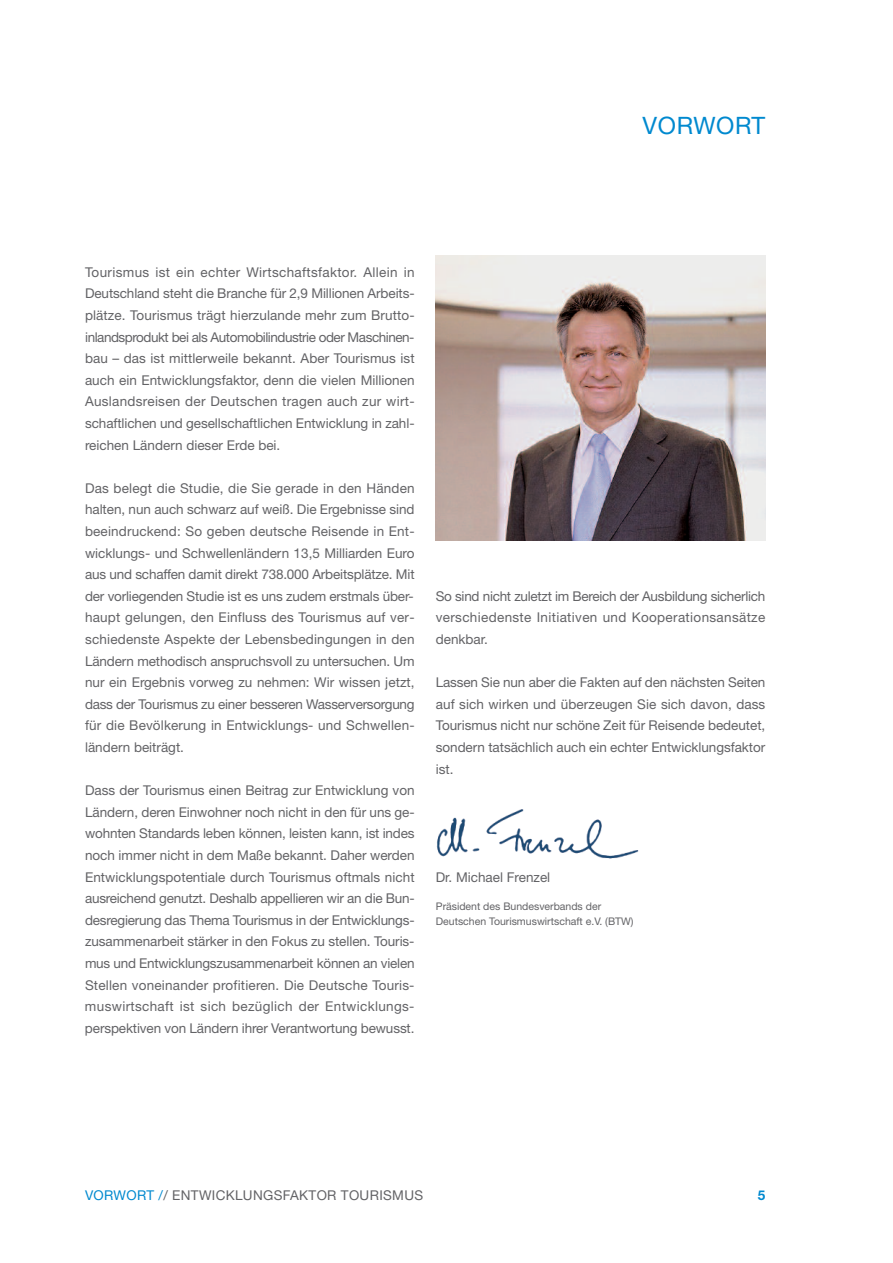
<style>
.page{position:relative;width:893px;height:1263px;background:#fff}
.page>*{position:absolute;margin:0;border:0;box-sizing:border-box;transform-origin:0 0}
.t1{font:24px "Helvetica Neue LT Std";letter-spacing:.025em;color:#0089cf}
.t2{font:13.5px/21.6px "Helvetica Neue LT Std";color:#636366;text-align:justify}
.t3{font:13.5px "Helvetica Neue LT Std";letter-spacing:.025em;color:#636366}
.t4{font:700 13.5px "Helvetica Neue LT Std";color:#0089cf}
.t5{font:10.5px/14.7px "Helvetica Neue LT Std";color:#636366}
.s1{color:#0089cf}
</style>
<div class="page">
<img style="left:436px;top:255px;width:329px;height:285px">
<img style="left:436px;top:809px;width:203px;height:50px">
<h1 class="t1" style="left:643px;top:117px;width:124px">VORWORT</h1>
<p class="t2" style="left:85px;top:262px;width:331px">Tourismus ist ein echter Wirtschaftsfaktor. Allein in Deutschland steht die Branche für 2,9 Millionen Arbeits&shy;plätze. Tourismus trägt hierzulande mehr zum Brutto&shy;inlandsprodukt bei als Automobilindustrie oder Maschinen&shy;bau – das ist mittlerweile bekannt. Aber Tourismus ist auch ein Entwicklungsfaktor, denn die vielen Millionen Auslandsreisen der Deutschen tragen auch zur wirt&shy;schaftlichen und gesellschaftlichen Entwicklung in zahl&shy;reichen Ländern dieser Erde bei.</p>
<p class="t2" style="left:85px;top:478px;width:331px">Das belegt die Studie, die Sie gerade in den Händen halten, nun auch schwarz auf weiß. Die Ergebnisse sind beeindruckend: So geben deutsche Reisende in Ent&shy;wicklungs- und Schwellenländern 13,5 Milliarden Euro aus und schaffen damit direkt 738.000 Arbeitsplätze. Mit der vorliegenden Studie ist es uns zudem erstmals über&shy;haupt gelungen, den Einfluss des Tourismus auf ver&shy;schiedenste Aspekte der Lebensbedingungen in den Ländern methodisch anspruchsvoll zu untersuchen. Um nur ein Ergebnis vorweg zu nehmen: Wir wissen jetzt, dass der Tourismus zu einer besseren Wasserversorgung für die Bevölkerung in Entwicklungs- und Schwellen&shy;ländern beiträgt.</p>
<p class="t2" style="left:85px;top:781px;width:331px">Dass der Tourismus einen Beitrag zur Entwicklung von Ländern, deren Einwohner noch nicht in den für uns ge&shy;wohnten Standards leben können, leisten kann, ist indes noch immer nicht in dem Maße bekannt. Daher werden Entwicklungspotentiale durch Tourismus oftmals nicht ausreichend genutzt. Deshalb appellieren wir an die Bun&shy;desregierung das Thema Tourismus in der Entwicklungs&shy;zusammenarbeit stärker in den Fokus zu stellen. Touris&shy;mus und Entwicklungszusammenarbeit können an vielen Stellen voneinander profitieren. Die Deutsche Touris&shy;muswirtschaft ist sich bezüglich der Entwicklungs&shy;perspektiven von Ländern ihrer Verantwortung bewusst.</p>
<p class="t2" style="left:436px;top:586px;width:331px">So sind nicht zuletzt im Bereich der Ausbildung sicherlich verschiedenste Initiativen und Kooperationsansätze denkbar.</p>
<p class="t2" style="left:436px;top:673px;width:331px">Lassen Sie nun aber die Fakten auf den nächsten Seiten auf sich wirken und überzeugen Sie sich davon, dass Tourismus nicht nur schöne Zeit für Reisende bedeutet, sondern tatsächlich auch ein echter Entwicklungsfaktor ist.</p>
<p class="t2" style="left:436px;top:867px;width:116px">Dr. Michael Frenzel</p>
<p class="t5" style="left:436px;top:900px;width:199px">Präsident des Bundesverbands der<br>Deutschen Tourismuswirtschaft e.V. (BTW)</p>
<p class="t3" style="left:85px;top:1191px;width:340px"><span class="s1">VORWORT /</span>/ ENTWICKLUNGSFAKTOR TOURISMUS</p>
<p class="t4" style="left:758px;top:1191px;width:9px">5</p>
</div>
